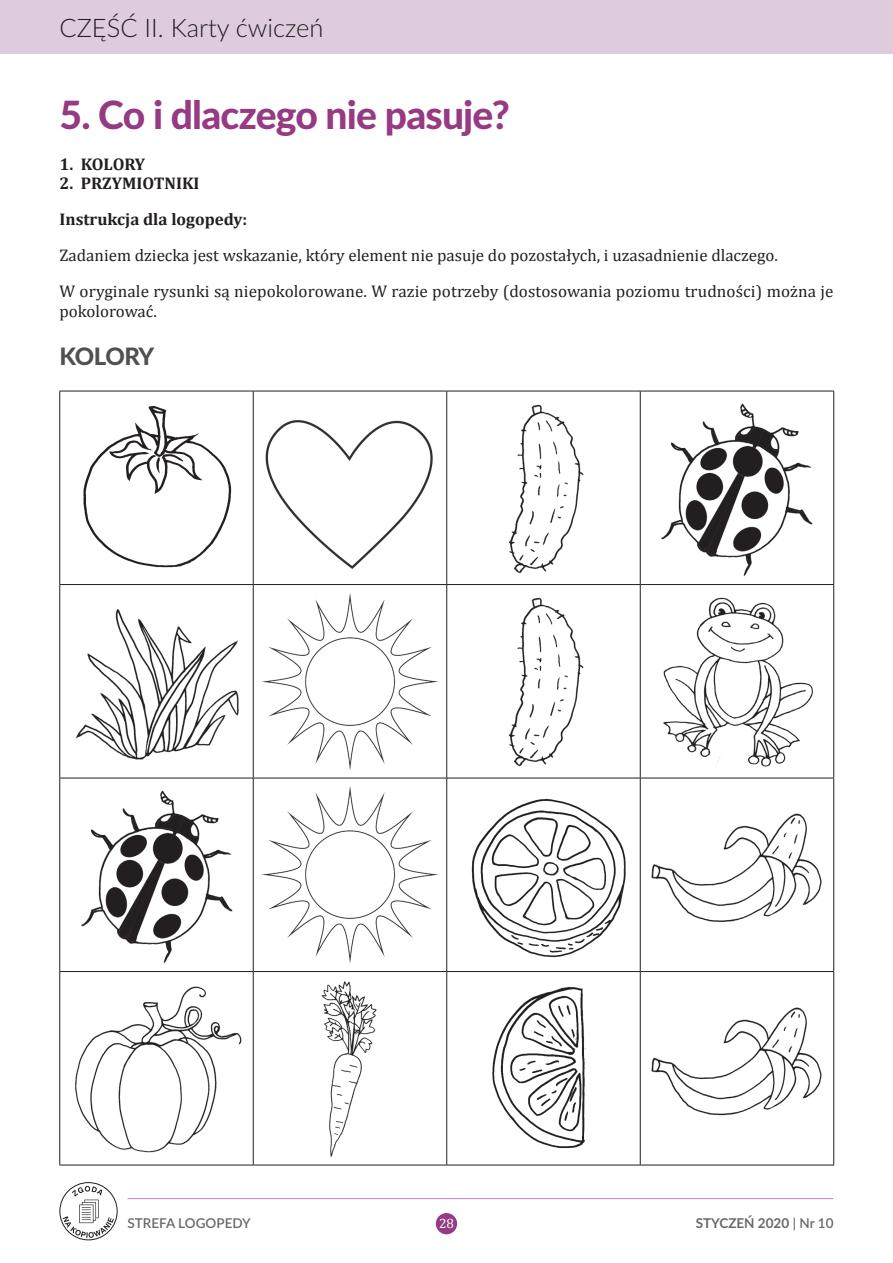
<style>
.page{position:relative;width:893px;height:1263px;background:#fff}
.page>*{position:absolute;margin:0;border:0;box-sizing:border-box;transform-origin:0 0}
.t1{font:800 39px "Lato";letter-spacing:-.02em;color:#953a83}
.t2{font:300 25.5px "Lato";color:#231f20}
.t3{font:800 24px "Lato";letter-spacing:-.04em;color:#505052}
.t4{font:16.95px/36px "Cambria";color:#231f20}
.t5{font:700 16.95px/36px "Cambria";color:#231f20}
.t6{font:700 13.5px "Lato";color:#69696c}
.t7{font:600 13.5px "Lato";color:#69696c}
.t8{font:13.5px "Cambria";color:#fff}
.s1{font-weight:600}
</style>
<div class="page">
<div style="left:0;top:0;width:893px;height:54px;background:#decbdc"></div>
<div style="left:436px;top:1213px;width:21px;height:21px;background:#953a83;border-radius:50%"></div>
<hr style="left:128px;top:1198px;width:705px;height:1px;background:#bf92b6">
<div style="left:59px;top:1182px;width:59px;height:58px;border:1px solid #231f20;border-radius:50%"></div>
<svg style="left:63px;top:1186px;width:51px;height:52px"></svg>
<hr style="left:253px;top:391px;width:1px;height:193px;background:#231f20">
<hr style="left:446px;top:391px;width:1px;height:193px;background:#231f20">
<hr style="left:640px;top:391px;width:1px;height:193px;background:#231f20">
<hr style="left:59px;top:584px;width:194px;height:1px;background:#231f20">
<hr style="left:253px;top:584px;width:194px;height:1px;background:#231f20">
<hr style="left:253px;top:585px;width:1px;height:193px;background:#231f20">
<hr style="left:447px;top:584px;width:193px;height:1px;background:#231f20">
<hr style="left:446px;top:585px;width:1px;height:193px;background:#231f20">
<hr style="left:640px;top:584px;width:194px;height:1px;background:#231f20">
<hr style="left:640px;top:585px;width:1px;height:193px;background:#231f20">
<hr style="left:59px;top:778px;width:194px;height:1px;background:#231f20">
<hr style="left:253px;top:778px;width:194px;height:1px;background:#231f20">
<hr style="left:253px;top:778px;width:1px;height:193px;background:#231f20">
<hr style="left:447px;top:778px;width:193px;height:1px;background:#231f20">
<hr style="left:446px;top:778px;width:1px;height:193px;background:#231f20">
<hr style="left:640px;top:778px;width:194px;height:1px;background:#231f20">
<hr style="left:640px;top:778px;width:1px;height:193px;background:#231f20">
<hr style="left:59px;top:971px;width:194px;height:1px;background:#231f20">
<hr style="left:253px;top:971px;width:194px;height:1px;background:#231f20">
<hr style="left:253px;top:972px;width:1px;height:193px;background:#231f20">
<hr style="left:447px;top:971px;width:193px;height:1px;background:#231f20">
<hr style="left:446px;top:972px;width:1px;height:193px;background:#231f20">
<hr style="left:640px;top:971px;width:194px;height:1px;background:#231f20">
<hr style="left:640px;top:972px;width:1px;height:193px;background:#231f20">
<hr style="left:59px;top:391px;width:194px;height:1px;background:#231f20">
<hr style="left:59px;top:391px;width:1px;height:193px;background:#231f20">
<hr style="left:253px;top:391px;width:194px;height:1px;background:#231f20">
<hr style="left:447px;top:391px;width:193px;height:1px;background:#231f20">
<hr style="left:640px;top:391px;width:194px;height:1px;background:#231f20">
<hr style="left:833px;top:391px;width:1px;height:193px;background:#231f20">
<hr style="left:59px;top:585px;width:1px;height:193px;background:#231f20">
<hr style="left:833px;top:585px;width:1px;height:193px;background:#231f20">
<hr style="left:59px;top:778px;width:1px;height:193px;background:#231f20">
<hr style="left:833px;top:778px;width:1px;height:193px;background:#231f20">
<hr style="left:59px;top:972px;width:1px;height:193px;background:#231f20">
<hr style="left:833px;top:972px;width:1px;height:193px;background:#231f20">
<hr style="left:59px;top:1165px;width:194px;height:1px;background:#231f20">
<hr style="left:253px;top:1165px;width:194px;height:1px;background:#231f20">
<hr style="left:447px;top:1165px;width:193px;height:1px;background:#231f20">
<hr style="left:640px;top:1165px;width:194px;height:1px;background:#231f20">
<img style="left:83px;top:406px;width:149px;height:162px">
<img style="left:265px;top:420px;width:168px;height:149px">
<img style="left:508px;top:404px;width:76px;height:170px">
<img style="left:661px;top:403px;width:152px;height:174px">
<img style="left:75px;top:609px;width:164px;height:151px">
<img style="left:262px;top:593px;width:177px;height:177px">
<img style="left:508px;top:597px;width:76px;height:170px">
<img style="left:663px;top:597px;width:150px;height:170px">
<img style="left:81px;top:790px;width:152px;height:174px">
<img style="left:262px;top:786px;width:177px;height:177px">
<img style="left:471px;top:798px;width:155px;height:160px">
<img style="left:651px;top:813px;width:171px;height:109px">
<img style="left:75px;top:986px;width:167px;height:167px">
<img style="left:321px;top:981px;width:56px;height:176px">
<img style="left:492px;top:986px;width:95px;height:163px">
<img style="left:651px;top:1007px;width:171px;height:109px">
<h2 class="t2" style="left:59px;top:10px;width:266px">CZĘŚĆ II. Karty ćwiczeń</h2>
<h1 class="t1" style="left:59px;top:86px;width:452px">5. Co i dlaczego nie pasuje?</h1>
<p class="t5" style="left:59px;top:146px;width:87px">1. KOLORY</p>
<p class="t5" style="left:59px;top:165px;width:189px">2. PRZYMIOTNIKI<br>Instrukcja dla logopedy:</p>
<p class="t4" style="left:59px;top:238px;width:775px">Zadaniem dziecka jest wskazanie, który element nie pasuje do pozostałych, i uzasadnienie dlaczego.<br>W oryginale rysunki są niepokolorowane. W razie potrzeby (dostosowania poziomu trudności) można je</p>
<p class="t4" style="left:59px;top:293px;width:99px">pokolorować.</p>
<h3 class="t3" style="left:59px;top:339px;width:96px">KOLORY</h3>
<p class="t7" style="left:128px;top:1213px;width:125px">STREFA LOGOPEDY</p>
<p class="t8" style="left:439px;top:1215px;width:16px">28</p>
<p class="t6" style="left:696px;top:1213px;width:139px">STYCZEŃ 2020 <span class="s1">| Nr 10</span></p>
</div>
